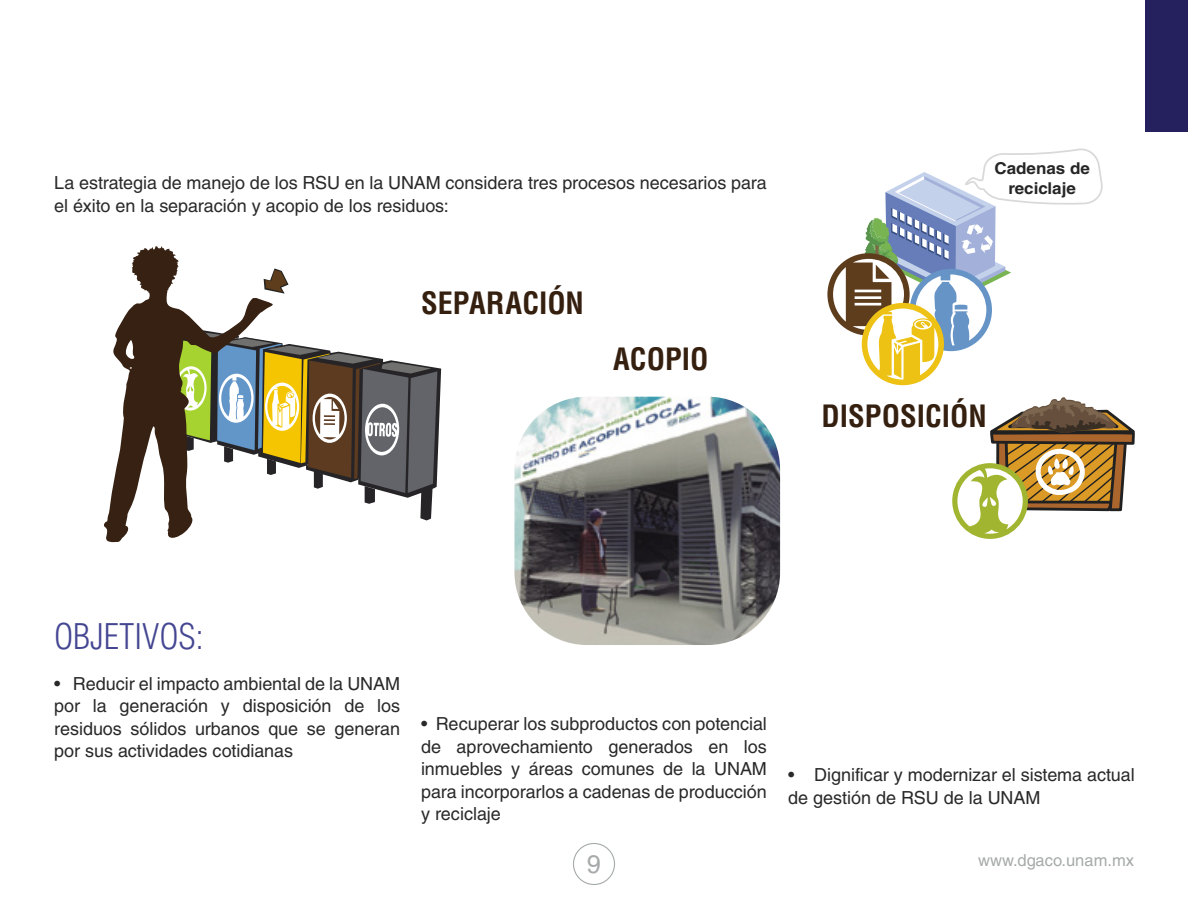
<style>
.page{position:relative;width:1188px;height:918px;background:#fff}
.page>*{position:absolute;margin:0;border:0;box-sizing:border-box;transform-origin:0 0}
.t1{font:300 condensed 34.5px "Helvetica LT Std";color:#444692}
.t2{font:700 condensed 30px "Helvetica LT Std";color:#352010}
.t3{font:25.5px "Helvetica LT Std";color:#a7aaaa}
.t4{font:18px/22.5px "Helvetica LT Std";letter-spacing:-.005em;color:#292929;text-align:justify}
.t5{font:16.5px "Helvetica LT Std";color:#a7aaaa}
.t6{font:700 16.35px "Helvetica LT Std";color:#262626;scale:1.04 1}
</style>
<div class="page">
<div style="left:573px;top:843px;width:42px;height:42px;border:1px solid #a7aaaa;border-radius:50%"></div>
<div style="left:1145px;top:0;width:43px;height:131px;background:#25215e"></div>
<img style="left:514px;top:397px;width:266px;height:248px">
<svg style="left:827px;top:148px;width:276px;height:237px"></svg>
<svg style="left:952px;top:397px;width:183px;height:142px"></svg>
<svg style="left:279px;top:270px;width:10px;height:24px"></svg>
<svg style="left:279px;top:342px;width:162px;height:178px"></svg>
<svg style="left:103px;top:246px;width:176px;height:296px"></svg>
<p class="t6" style="left:994px;top:158px;width:93px">Cadenas de</p>
<p class="t4" style="left:54px;top:172px;width:714px">La estrategia de manejo de los RSU en la UNAM considera tres procesos necesarios para</p>
<p class="t6" style="left:1008px;top:178px;width:66px">reciclaje</p>
<p class="t4" style="left:54px;top:194px;width:396px">el éxito en la separación y acopio de los residuos:</p>
<h2 class="t2" style="left:421px;top:284px;width:164px">SEPARACIÓN</h2>
<h2 class="t2" style="left:613px;top:341px;width:97px">ACOPIO</h2>
<h2 class="t2" style="left:822px;top:397px;width:167px">DISPOSICIÓN</h2>
<h1 class="t1" style="left:54px;top:615px;width:151px">OBJETIVOS:</h1>
<p class="t4" style="left:54px;top:672px;width:347px">• Reducir el impacto ambiental de la UNAM por la generación y disposición de los residuos sólidos urbanos que se generan por sus actividades cotidianas</p>
<p class="t4" style="left:421px;top:713px;width:347px">• Recuperar los subproductos con potencial de aprovechamiento generados en los inmuebles y áreas comunes de la UNAM para incorporarlos a cadenas de producción y reciclaje</p>
<p class="t4" style="left:788px;top:763px;width:348px">• Dignificar y modernizar el sistema actual de gestión de RSU de la UNAM</p>
<h3 class="t3" style="left:587px;top:849px;width:16px">9</h3>
<p class="t5" style="left:978px;top:851px;width:157px">www.dgaco.unam.mx</p>
</div>
